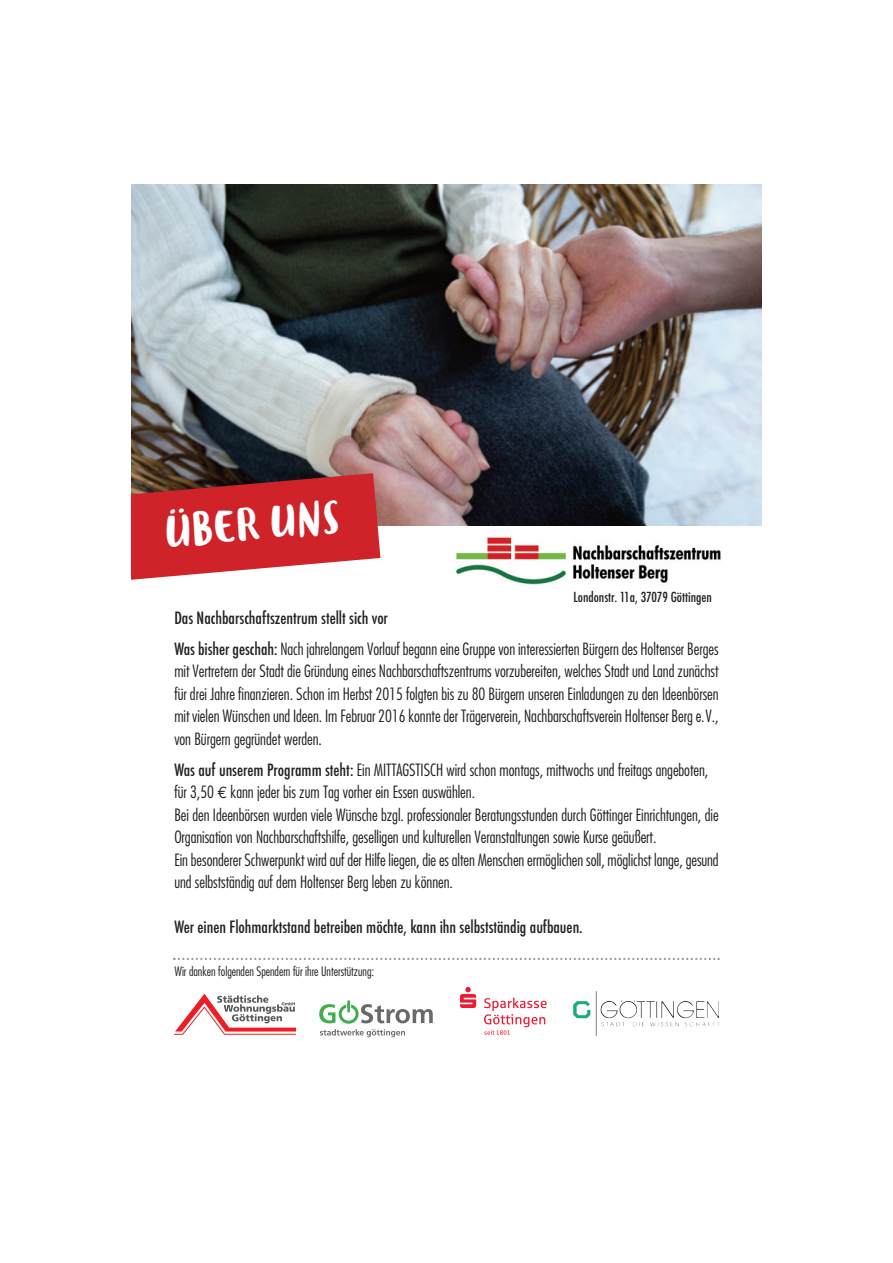
<style>
.page{position:relative;width:893px;height:1263px;background:#fff}
.page>*{position:absolute;margin:0;border:0;box-sizing:border-box;transform-origin:0 0}
.t1{font:37.5px "Blog Script";color:#fff}
.t2{font:300 condensed 16.5px/22.5px "Futura";letter-spacing:-.005em;color:#231f20}
.t3{font:500 condensed 16.5px "Futura";color:#231f20}
.t4{font:500 condensed 13.5px "Futura";color:#231f20}
.t5{font:300 condensed 12.75px "Futura";letter-spacing:-.005em;color:#231f20}
.s1{font-weight:500}
.s2{font-family:"Koz Min Pr 6 N Medium Proportional";font-weight:400;font-stretch:normal}
.s3{font-family:"Euro Mono";font-weight:400;font-stretch:normal}
</style>
<div class="page">
<img style="left:456px;top:537px;width:265px;height:48px">
<img style="left:132px;top:185px;width:629px;height:340px">
<svg style="left:132px;top:473px;width:248px;height:107px;background:#c63c3f"></svg>
<svg style="left:173px;top:958px;width:547px;height:2px"></svg>
<svg style="left:174px;top:994px;width:121px;height:41px"></svg>
<svg style="left:319px;top:1000px;width:114px;height:37px"></svg>
<svg style="left:484px;top:998px;width:63px;height:37px"></svg>
<svg style="left:460px;top:987px;width:16px;height:21px"></svg>
<img style="left:611px;top:1022px;width:93px;height:4px">
<h1 class="t1" style="left:163px;top:512px;width:178px;rotate:-5deg">ÜBER UNS</h1>
<p class="t4" style="left:573px;top:591px;width:140px">Londonstr. 11a, 37079 Göttingen</p>
<p class="t2" style="left:174px;top:603px;width:546px;line-height:31px"><span class="s1">Das Nachbarschaftszentrum stellt sich vor<br>Was bisher geschah:</span> Nach jahrelangem Vorlauf begann eine Gruppe von interessierten Bu<span class="s2">̈</span>rgern des Holtenser Berges</p>
<p class="t2" style="left:174px;top:661px;width:546px;text-align:justify">mit Vertretern der Stadt die Gru<span class="s2">̈</span>ndung eines Nachbarschaftszentrums vorzubereiten, welches Stadt und Land zunächst fu<span class="s2">̈</span>r drei Jahre finanzieren. Schon im Herbst 2015 folgten bis zu 80 Bu<span class="s2">̈</span>rgern unseren Einladungen zu den Ideenbörsen mit vielen Wu<span class="s2">̈</span>nschen und Ideen. Im Februar 2016 konnte der Trägerverein, Nachbarschaftsverein Holtenser Berg e.V., von Bu<span class="s2">̈</span>rgern gegru<span class="s2">̈</span>ndet werden.</p>
<p class="t2" style="left:174px;top:760px;width:546px"><span class="s1">Was auf unserem Programm steht:</span> Ein MITTAGSTISCH wird schon montags, mittwochs und freitags angeboten, fu<span class="s2">̈</span>r 3,50 <span class="s3">€</span> kann jeder bis zum Tag vorher ein Essen auswählen.<br>Bei den Ideenbörsen wurden viele Wu<span class="s2">̈</span>nsche bzgl. professionaler Beratungsstunden durch Göttinger Einrichtungen, die Organisation von Nachbarschaftshilfe, geselligen und kulturellen Veranstaltungen sowie Kurse geäußert.<br>Ein besonderer Schwerpunkt wird auf der Hilfe liegen, die es alten Menschen ermöglichen soll, möglichst lange, gesund und selbstständig auf dem Holtenser Berg leben zu können.</p>
<p class="t3" style="left:174px;top:920px;width:410px">Wer einen Flohmarktstand betreiben möchte, kann ihn selbstständig aufbauen.</p>
<p class="t5" style="left:174px;top:966px;width:201px">Wir danken folgenden Spendern fu<span class="s2">̈</span>r ihre Unterstu<span class="s2">̈</span>tzung:</p>
</div>
